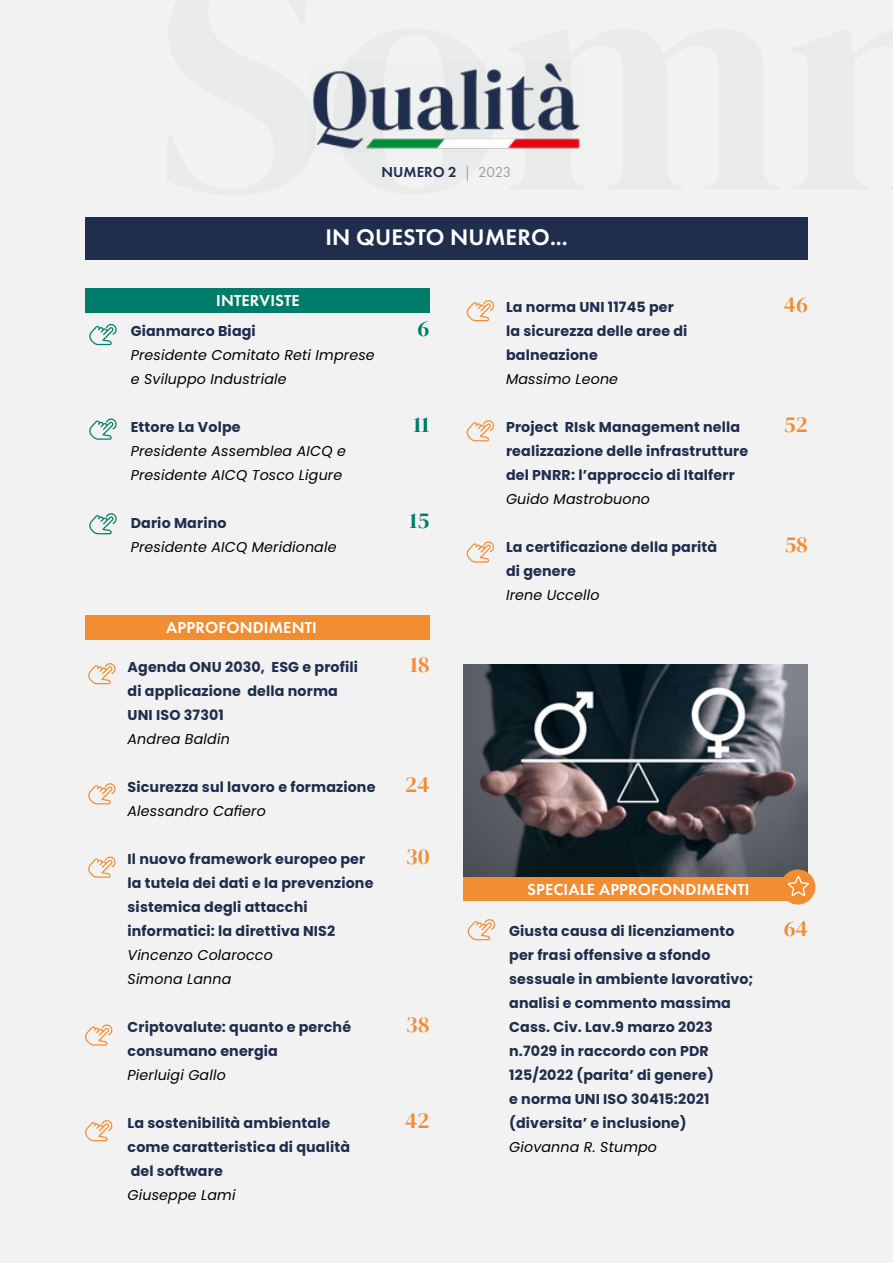
<style>
.page{position:relative;width:893px;height:1263px;background:#f2f2f2}
.page>*{position:absolute;margin:0;border:0;box-sizing:border-box;transform-origin:0 0}
.t1{font:600 23.4px "Futura PT";letter-spacing:.01em;color:#fff}
.t2{font:22.5px "DM Serif Display";letter-spacing:.01em;color:#f28d32}
.t3{font:22.5px "DM Serif Display";color:#007d6a}
.t4{font:600 16.5px "Futura PT";letter-spacing:.01em;color:#fff}
.t5{font:600 15px "Futura PT";color:#1f2e4d}
.t6{font:700 14.25px/24px "Poppins";letter-spacing:.01em;color:#1f2e4d}
.t7{font:italic 14.25px/24px "Poppins";letter-spacing:.01em;color:#000}
.s1{font-weight:400;color:#9d9d9c}
</style>
<div class="page">
<div style="left:85px;top:217px;width:723px;height:43px;background:#1f2e4d"></div>
<img style="left:312px;top:63px;width:268px;height:86px">
<div style="left:85px;top:615px;width:344px;height:24px;background:#f28d32"></div>
<svg style="left:88px;top:663px;width:28px;height:21px"></svg>
<svg style="left:88px;top:783px;width:28px;height:21px"></svg>
<svg style="left:88px;top:856px;width:28px;height:22px"></svg>
<svg style="left:85px;top:1024px;width:28px;height:22px"></svg>
<div style="left:463px;top:877px;width:345px;height:24px;background:#f28d32"></div>
<svg style="left:468px;top:919px;width:28px;height:21px"></svg>
<img style="left:463px;top:664px;width:345px;height:213px">
<div style="left:85px;top:288px;width:344px;height:24px;background:#007d6a"></div>
<svg style="left:89px;top:324px;width:28px;height:21px"></svg>
<svg style="left:89px;top:418px;width:28px;height:22px"></svg>
<svg style="left:89px;top:513px;width:28px;height:21px"></svg>
<svg style="left:467px;top:300px;width:27px;height:21px"></svg>
<svg style="left:467px;top:420px;width:28px;height:21px"></svg>
<svg style="left:467px;top:541px;width:28px;height:22px"></svg>
<svg style="left:85px;top:1120px;width:28px;height:21px"></svg>
<div style="left:780px;top:869px;width:35px;height:35px;background:#f28d32;border-radius:50%"></div>
<svg style="left:788px;top:876px;width:21px;height:20px"></svg>
<p class="t5" style="left:382px;top:166px;width:131px">NUMERO 2 <span class="s1">| 2023</span></p>
<h1 class="t1" style="left:325px;top:228px;width:244px">IN QUESTO NUMERO...</h1>
<p class="t4" style="left:216px;top:294px;width:85px">INTERVISTE</p>
<p class="t6" style="left:131px;top:319px;width:127px">Gianmarco Biagi</p>
<p class="t7" style="left:131px;top:344px;width:245px">Presidente Comitato Reti Imprese e Sviluppo Industriale</p>
<p class="t6" style="left:131px;top:415px;width:111px">Ettore La Volpe</p>
<p class="t7" style="left:131px;top:440px;width:217px">Presidente Assemblea AICQ e<br>Presidente AICQ Tosco Ligure</p>
<p class="t6" style="left:131px;top:511px;width:97px">Dario Marino</p>
<p class="t7" style="left:131px;top:536px;width:207px">Presidente AICQ Meridionale</p>
<p class="t4" style="left:166px;top:621px;width:152px">APPROFONDIMENTI</p>
<p class="t6" style="left:128px;top:655px;width:232px">Agenda ONU 2030, ESG e profili di applicazione della norma<br>UNI ISO 37301</p>
<p class="t7" style="left:128px;top:728px;width:104px">Andrea Baldin</p>
<p class="t6" style="left:128px;top:775px;width:249px">Sicurezza sul lavoro e formazione</p>
<p class="t7" style="left:128px;top:799px;width:140px">Alessandro Cafiero</p>
<p class="t6" style="left:128px;top:847px;width:247px">Il nuovo framework europeo per la tutela dei dati e la prevenzione sistemica degli attacchi informatici: la direttiva NIS2</p>
<p class="t7" style="left:128px;top:944px;width:147px">Vincenzo Colarocco<br>Simona Lanna</p>
<p class="t6" style="left:128px;top:1015px;width:225px">Criptovalute: quanto e perché consumano energia</p>
<p class="t7" style="left:128px;top:1064px;width:100px">Pierluigi Gallo</p>
<p class="t6" style="left:128px;top:1111px;width:224px">La sostenibilità ambientale come caratteristica di qualità del software</p>
<p class="t7" style="left:128px;top:1184px;width:110px">Giuseppe Lami</p>
<h2 class="t3" style="left:418px;top:315px;width:13px">6</h2>
<h2 class="t3" style="left:413px;top:411px;width:17px">11</h2>
<h2 class="t3" style="left:409px;top:507px;width:22px">15</h2>
<h2 class="t2" style="left:410px;top:651px;width:21px">18</h2>
<h2 class="t2" style="left:405px;top:771px;width:26px">24</h2>
<h2 class="t2" style="left:406px;top:843px;width:25px">30</h2>
<h2 class="t2" style="left:406px;top:1011px;width:25px">38</h2>
<h2 class="t2" style="left:405px;top:1107px;width:26px">42</h2>
<p class="t6" style="left:506px;top:295px;width:183px">La norma UNI 11745 per la sicurezza delle aree di balneazione</p>
<p class="t7" style="left:506px;top:368px;width:114px">Massimo Leone</p>
<p class="t6" style="left:506px;top:415px;width:244px">Project RIsk Management nella realizzazione delle infrastrutture del PNRR: l’approccio di Italferr</p>
<p class="t7" style="left:506px;top:488px;width:146px">Guido Mastrobuono</p>
<p class="t6" style="left:506px;top:535px;width:213px">La certificazione della parità di genere</p>
<p class="t7" style="left:506px;top:584px;width:95px">Irene Uccello</p>
<p class="t4" style="left:527px;top:883px;width:224px">SPECIALE APPROFONDIMENTI</p>
<p class="t6" style="left:509px;top:919px;width:246px">Giusta causa di licenziamento per frasi offensive a sfondo sessuale in ambiente lavorativo; analisi e commento massima<br>Cass. Civ. Lav.9 marzo 2023 n.7029 in raccordo con PDR<br>125/2022 (parita’ di genere)<br>e norma UNI ISO 30415:2021 (diversita’ e inclusione)</p>
<p class="t7" style="left:509px;top:1136px;width:149px">Giovanna R. Stumpo</p>
<h2 class="t2" style="left:784px;top:291px;width:26px">46</h2>
<h2 class="t2" style="left:784px;top:411px;width:26px">52</h2>
<h2 class="t2" style="left:784px;top:531px;width:25px">58</h2>
<h2 class="t2" style="left:784px;top:915px;width:26px">64</h2>
</div>
